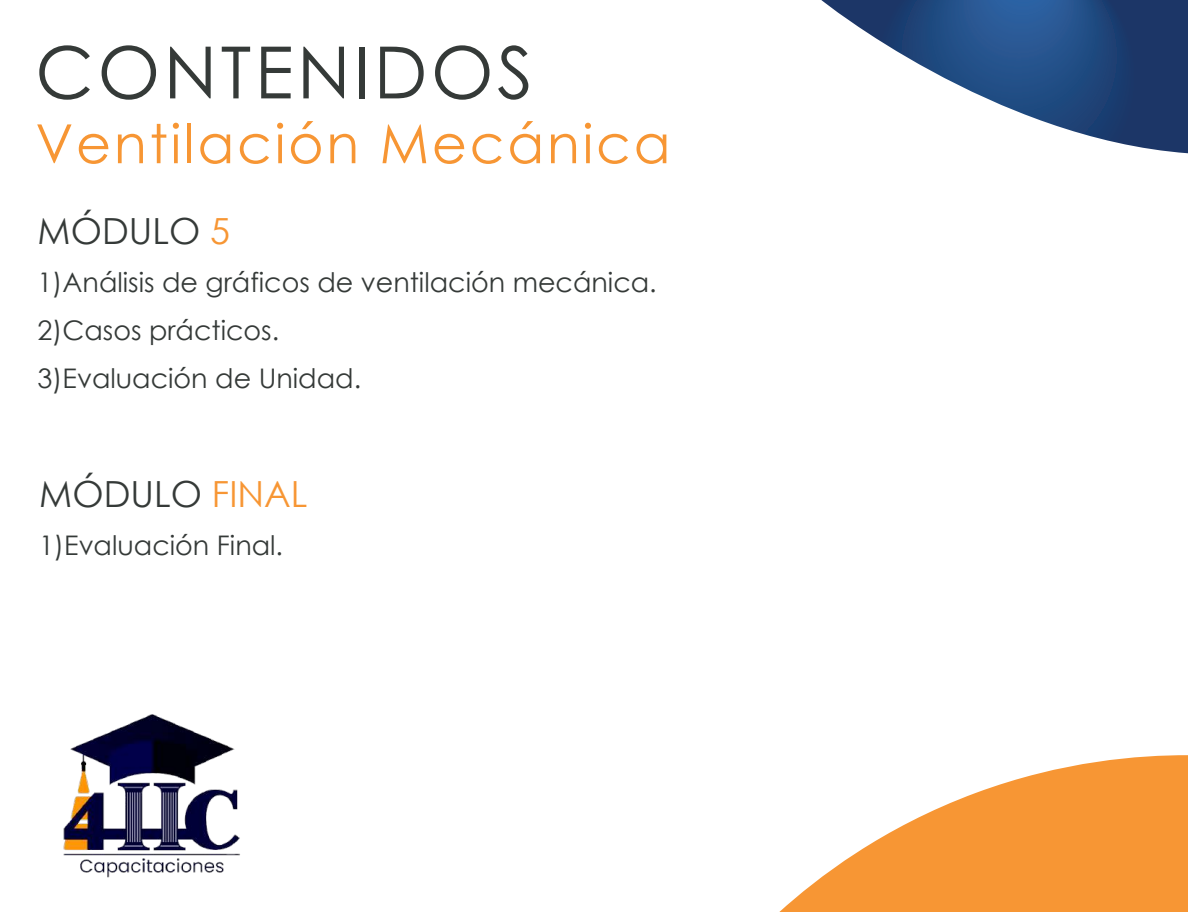
<style>
.page{position:relative;width:1188px;height:912px;background:#fff}
.page>*{position:absolute;margin:0;border:0;box-sizing:border-box;transform-origin:0 0}
.t1{font:72px "Century Gothic";letter-spacing:.05em;color:#353a38}
.t2{font:54px "Century Gothic";letter-spacing:.05em;color:#f79634}
.t3{font:36px "Century Gothic";color:#353a38}
.t4{font:27px/48px "Century Gothic";color:#353a38}
.s1{color:#f79634}
</style>
<div class="page">
<svg style="left:821px;top:0;width:367px;height:153px"></svg>
<svg style="left:779px;top:755px;width:409px;height:157px;fill:#f79634"></svg>
<img style="left:63px;top:714px;width:177px;height:164px">
<h1 class="t1" style="left:35px;top:22px;width:499px">CONTENIDOS</h1>
<h2 class="t2" style="left:35px;top:106px;width:637px">Ventilación Mecánica</h2>
<h3 class="t3" style="left:38px;top:206px;width:194px">MÓDULO <span class="s1">5</span></h3>
<p class="t4" style="left:38px;top:258px;width:621px">1)Análisis de gráficos de ventilación mecánica.<br>2)Casos prácticos.<br>3)Evaluación de Unidad.</p>
<h3 class="t3" style="left:39px;top:468px;width:270px">MÓDULO <span class="s1">FINAL</span></h3>
<p class="t4" style="left:39px;top:520px;width:245px">1)Evaluación Final.</p>
</div>
